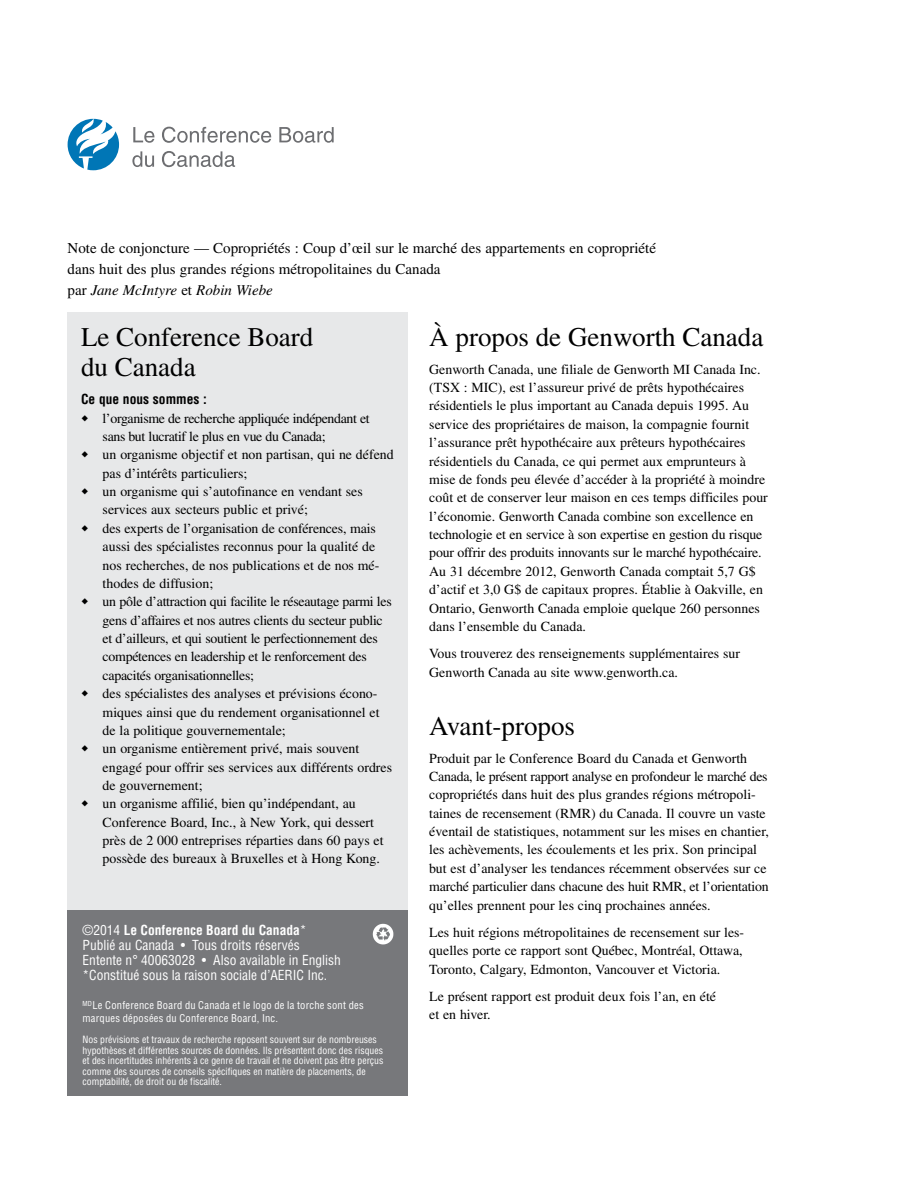
<style>
.page{position:relative;width:918px;height:1188px;background:#fff}
.page>*{position:absolute;margin:0;border:0;box-sizing:border-box;transform-origin:0 0}
.t1{font:27px/30px "Times";color:#000}
.t2{font:15px/21px "Times";color:#000}
.t3{font:13.8px/18.3px "Times";color:#000}
.t4{font:condensed 13.5px/15px "Helvetica LT Std";color:#fff}
.t5{font:700 condensed 13.5px "Helvetica";color:#000}
.t6{font:condensed 10.5px/13.5px "Helvetica LT Std";letter-spacing:.025em;color:#fff}
.t7{font:condensed 9.75px/10.5px "Helvetica LT Std";color:#fff}
.s1{font-style:italic}
.s2{font-weight:700}
</style>
<div class="page">
<svg style="left:68px;top:119px;width:51px;height:51px"></svg>
<svg style="left:133px;top:127px;width:21px;height:16px"></svg>
<svg style="left:162px;top:127px;width:109px;height:16px"></svg>
<svg style="left:279px;top:127px;width:55px;height:16px"></svg>
<svg style="left:132px;top:151px;width:22px;height:16px"></svg>
<svg style="left:162px;top:151px;width:73px;height:16px"></svg>
<div style="left:68px;top:312px;width:340px;height:613px;background:#e7e8e9"></div>
<div style="left:68px;top:910px;width:340px;height:186px;background:#77787b"></div>
<img style="left:372px;top:923px;width:22px;height:22px">
<p class="t2" style="left:68px;top:237px;width:590px">Note de conjoncture — Copropriétés : Coup d’œil sur le marché des appartements en copropriété dans huit des plus grandes régions métropolitaines du Canada<br>par <span class="s1">Jane McIntyre</span> et <span class="s1">Robin Wiebe</span></p>
<h1 class="t1" style="left:81px;top:322px;width:234px">Le Conference Board du Canada</h1>
<p class="t5" style="left:81px;top:391px;width:127px">Ce que nous sommes :</p>
<p class="t3" style="left:103px;top:409px;width:293px">l’organisme de recherche appliquée indépendant et sans but lucratif le plus en vue du Canada;<br>un organisme objectif et non partisan, qui ne défend pas d’intérêts particuliers;<br>un organisme qui s’autofinance en vendant ses services aux secteurs public et privé;<br>des experts de l’organisation de conférences, mais aussi des spécialistes reconnus pour la qualité de nos recherches, de nos publications et de nos mé&shy;thodes de diffusion;<br>un pôle d’attraction qui facilite le réseautage parmi les gens d’affaires et nos autres clients du secteur public et d’ailleurs, et qui soutient le perfectionnement des compétences en leadership et le renforcement des capacités organisationnelles;<br>des spécialistes des analyses et prévisions écono&shy;miques ainsi que du rendement organisationnel et de la politique gouvernementale;<br>un organisme entièrement privé, mais souvent engagé pour offrir ses services aux différents ordres de gouvernement;<br>un organisme affilié, bien qu’indépendant, au Conference Board, Inc., à New York, qui dessert près de 2 000 entreprises réparties dans 60 pays et possède des bureaux à Bruxelles et à Hong Kong.</p>
<h1 class="t1" style="left:429px;top:322px;width:336px">À propos de Genworth Canada</h1>
<p class="t3" style="left:429px;top:360px;width:340px">Genworth Canada, une filiale de Genworth MI Canada Inc. (TSX : MIC), est l’assureur privé de prêts hypothécaires résidentiels le plus important au Canada depuis 1995. Au service des propriétaires de maison, la compagnie fournit l’assurance prêt hypothécaire aux prêteurs hypothécaires résidentiels du Canada, ce qui permet aux emprunteurs à mise de fonds peu élevée d’accéder à la propriété à moindre coût et de conserver leur maison en ces temps difficiles pour l’économie. Genworth Canada combine son excellence en technologie et en service à son expertise en gestion du risque pour offrir des produits innovants sur le marché hypothécaire.<br>Au 31 décembre 2012, Genworth Canada comptait 5,7 G$ d’actif et 3,0 G$ de capitaux propres. Établie à Oakville, en Ontario, Genworth Canada emploie quelque 260 personnes dans l’ensemble du Canada.</p>
<p class="t3" style="left:429px;top:644px;width:312px">Vous trouverez des renseignements supplémentaires sur<br>Genworth Canada au site www.genworth.ca.</p>
<h1 class="t1" style="left:429px;top:711px;width:147px">Avant-propos</h1>
<p class="t3" style="left:429px;top:749px;width:341px">Produit par le Conference Board du Canada et Genworth Canada, le présent rapport analyse en profondeur le marché des copropriétés dans huit des plus grandes régions métropoli&shy;taines de recensement (RMR) du Canada. Il couvre un vaste éventail de statistiques, notamment sur les mises en chantier, les achèvements, les écoulements et les prix. Son principal but est d’analyser les tendances récemment observées sur ce marché particulier dans chacune des huit RMR, et l’orientation qu’elles prennent pour les cinq prochaines années.</p>
<p class="t3" style="left:429px;top:923px;width:316px;text-align:justify">Les huit régions métropolitaines de recensement sur les&shy;quelles porte ce rapport sont Québec, Montréal, Ottawa, Toronto, Calgary, Edmonton, Vancouver et Victoria.</p>
<p class="t3" style="left:429px;top:987px;width:288px">Le présent rapport est produit deux fois l’an, en été et en hiver.</p>
<p class="t4" style="left:83px;top:922px;width:260px">©2014 <span class="s2">Le Conference Board du Canada</span>* Publié au Canada • Tous droits réservés Entente n° 40063028 • Also available in English *Constitué sous la raison sociale d’AERIC Inc.</p>
<p class="t6" style="left:83px;top:998px;width:283px"><sup>MD</sup>Le Conference Board du Canada et le logo de la torche sont des marques déposées du Conference Board, Inc.</p>
<p class="t7" style="left:83px;top:1034px;width:302px">Nos prévisions et travaux de recherche reposent souvent sur de nombreuses hypothèses et différentes sources de données. Ils présentent donc des risques et des incertitudes inhérents à ce genre de travail et ne doivent pas être perçus comme des sources de conseils spécifiques en matière de placements, de comptabilité, de droit ou de fiscalité.</p>
</div>
